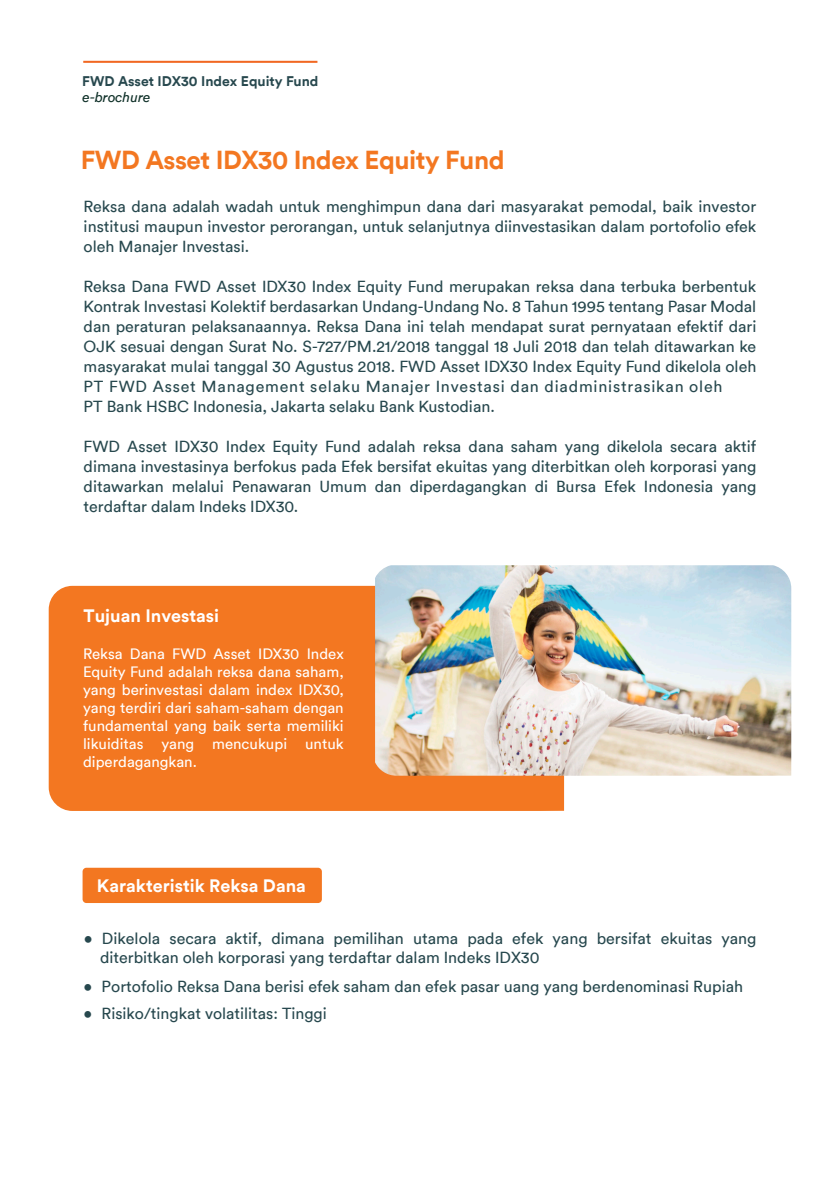
<style>
.page{position:relative;width:840px;height:1191px;background:#fff}
.page>*{position:absolute;margin:0;border:0;box-sizing:border-box;transform-origin:0 0}
.t1{font:700 26px "FWD Circular TT";letter-spacing:-.02em;color:#f37721}
.t2{font:700 18px "FWD Circular TT";color:#fff}
.t3{font:16px/20px "FWD Circular TT";color:#27484e}
.t4{font:15px/18px "FWD Circular TT";color:#fff;text-align:justify}
.t5{font:700 14px "FWD Circular TT";color:#27484e}
.t6{font:italic 14px "FWD Circular TT";color:#103129}
</style>
<div class="page">
<div style="left:82px;top:867px;width:240px;height:36px;background:#f37721;border-radius:4px"></div>
<div style="left:49px;top:586px;width:514px;height:225px;background:#f37721"></div>
<img style="left:375px;top:565px;width:415px;height:210px">
<hr style="left:83px;top:61px;width:234px;height:2px;background:#f16822">
<p class="t5" style="left:82px;top:72px;width:238px">FWD Asset IDX30 Index Equity Fund</p>
<p class="t6" style="left:83px;top:87px;width:69px">e-brochure</p>
<h1 class="t1" style="left:81px;top:142px;width:425px">FWD Asset IDX30 Index Equity Fund</h1>
<p class="t3" style="left:84px;top:195px;width:673px;text-align:justify">Reksa dana adalah wadah untuk menghimpun dana dari masyarakat pemodal, baik investor institusi maupun investor perorangan, untuk selanjutnya diinvestasikan dalam portofolio efek oleh Manajer Investasi.</p>
<p class="t3" style="left:84px;top:275px;width:674px">Reksa Dana FWD Asset IDX30 Index Equity Fund merupakan reksa dana terbuka berbentuk Kontrak Investasi Kolektif berdasarkan Undang-Undang No. 8 Tahun 1995 tentang Pasar Modal dan peraturan pelaksanaannya. Reksa Dana ini telah mendapat surat pernyataan efektif dari OJK sesuai dengan Surat No. S-727/PM.21/2018 tanggal 18 Juli 2018 dan telah ditawarkan ke masyarakat mulai tanggal 30 Agustus 2018. FWD Asset IDX30 Index Equity Fund dikelola oleh PT FWD Asset Management selaku Manajer Investasi dan diadministrasikan oleh<br>PT Bank HSBC Indonesia, Jakarta selaku Bank Kustodian.</p>
<p class="t3" style="left:84px;top:435px;width:674px;text-align:justify">FWD Asset IDX30 Index Equity Fund adalah reksa dana saham yang dikelola secara aktif dimana investasinya berfokus pada Efek bersifat ekuitas yang diterbitkan oleh korporasi yang ditawarkan melalui Penawaran Umum dan diperdagangkan di Bursa Efek Indonesia yang terdaftar dalam Indeks IDX30.</p>
<p class="t2" style="left:83px;top:603px;width:137px">Tujuan Investasi</p>
<p class="t4" style="left:83px;top:644px;width:262px">Reksa Dana FWD Asset IDX30 Index Equity Fund adalah reksa dana saham, yang berinvestasi dalam index IDX30, yang terdiri dari saham-saham dengan fundamental yang baik serta memiliki likuiditas yang mencukupi untuk diperdagangkan.</p>
<p class="t2" style="left:97px;top:873px;width:210px">Karakteristik Reksa Dana</p>
<p class="t3" style="left:100px;top:928px;width:657px;line-height:19.2px;text-indent:-16px">• Dikelola secara aktif, dimana pemilihan utama pada efek yang bersifat ekuitas yang diterbitkan oleh korporasi yang terdaftar dalam Indeks IDX30</p>
<p class="t3" style="left:84px;top:975px;width:660px">• Portofolio Reksa Dana berisi efek saham dan efek pasar uang yang berdenominasi Rupiah</p>
<p class="t3" style="left:83px;top:1002px;width:244px">• Risiko/tingkat volatilitas: Tinggi</p>
</div>
